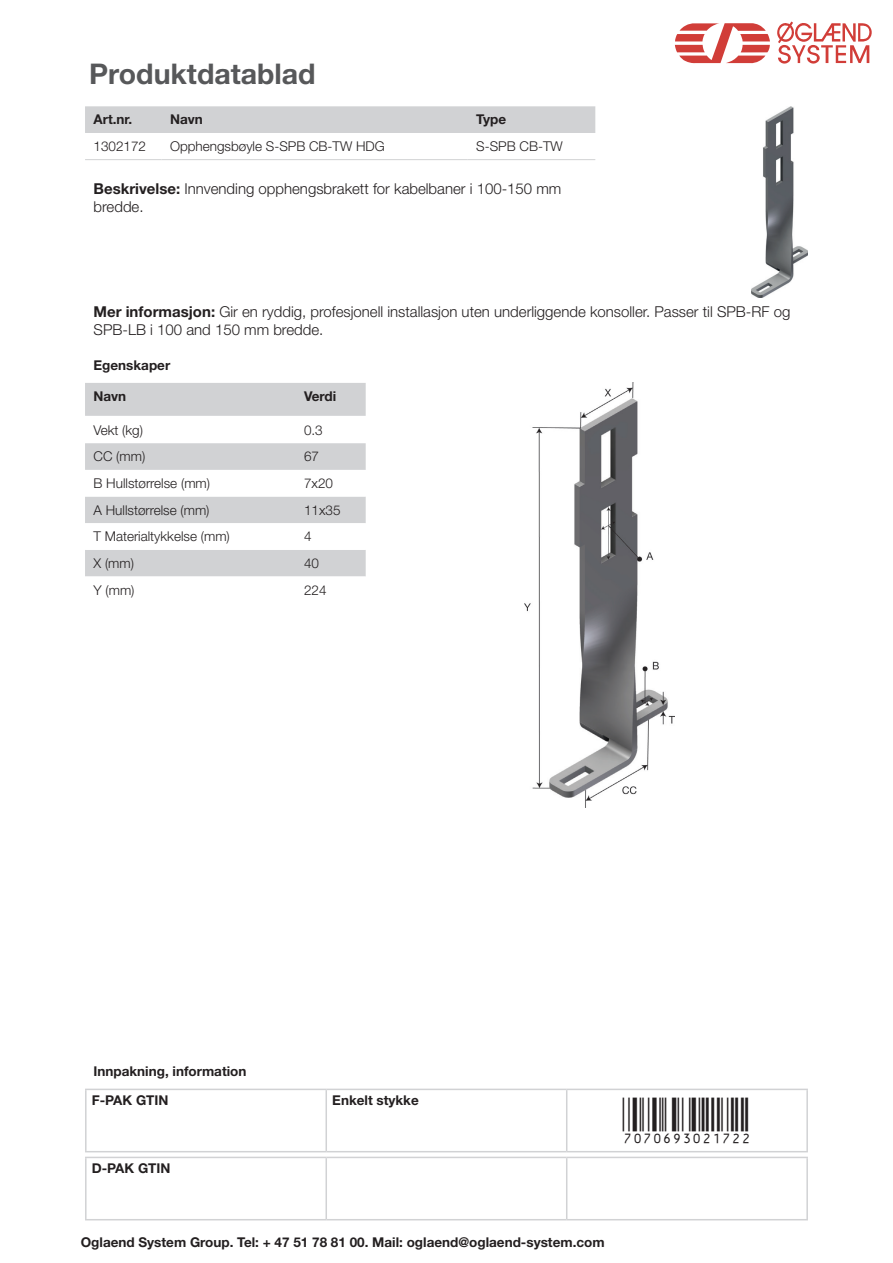
<style>
.page{position:relative;width:893px;height:1263px;background:#fff}
.page>*{position:absolute;margin:0;border:0;box-sizing:border-box;transform-origin:0 0}
.t1{font:45px "Viisas EAN Matala";color:#231f20}
.t2{font:700 28.5px "Helvetica Neue LT Std";color:#57585a}
.t3{font:300 15px/18px "Helvetica Neue LT Std";color:#231f20}
.t4{font:700 13.5px/29.1px "Helvetica Neue LT Std";color:#231f20}
.t5{font:300 13.5px "Helvetica Neue LT Std";color:#231f20}
.s1{font-weight:700}
</style>
<div class="page">
<svg style="left:675px;top:23px;width:95px;height:40px"></svg>
<svg style="left:777px;top:21px;width:95px;height:43px"></svg>
<div style="left:85px;top:106px;width:510px;height:27px;background:#d1d2d4"></div>
<hr style="left:85px;top:159px;width:77px;height:1px;background:#d1d2d4">
<hr style="left:162px;top:159px;width:306px;height:1px;background:#d1d2d4">
<hr style="left:468px;top:159px;width:127px;height:1px;background:#d1d2d4">
<img style="left:752px;top:107px;width:56px;height:190px">
<img style="left:524px;top:383px;width:150px;height:424px">
<div style="left:85px;top:383px;width:281px;height:33px;background:#d1d2d4"></div>
<svg style="left:85px;top:443px;width:281px;height:134px"></svg>
<hr style="left:85px;top:1089px;width:241px;height:1px;background:#d1d2d4">
<hr style="left:85px;top:1090px;width:2px;height:61px;background:#d1d2d4">
<hr style="left:326px;top:1089px;width:241px;height:1px;background:#d1d2d4">
<hr style="left:325px;top:1090px;width:2px;height:61px;background:#d1d2d4">
<hr style="left:567px;top:1089px;width:241px;height:1px;background:#d1d2d4">
<hr style="left:566px;top:1090px;width:1px;height:61px;background:#d1d2d4">
<hr style="left:806px;top:1090px;width:2px;height:61px;background:#d1d2d4">
<hr style="left:85px;top:1151px;width:241px;height:1px;background:#d1d2d4">
<hr style="left:326px;top:1151px;width:241px;height:1px;background:#d1d2d4">
<hr style="left:567px;top:1151px;width:241px;height:1px;background:#d1d2d4">
<hr style="left:85px;top:1157px;width:241px;height:1px;background:#d1d2d4">
<hr style="left:85px;top:1158px;width:2px;height:61px;background:#d1d2d4">
<hr style="left:326px;top:1157px;width:241px;height:1px;background:#d1d2d4">
<hr style="left:325px;top:1158px;width:2px;height:61px;background:#d1d2d4">
<hr style="left:567px;top:1157px;width:241px;height:1px;background:#d1d2d4">
<hr style="left:566px;top:1158px;width:1px;height:61px;background:#d1d2d4">
<hr style="left:806px;top:1158px;width:2px;height:61px;background:#d1d2d4">
<hr style="left:85px;top:1219px;width:241px;height:1px;background:#d1d2d4">
<hr style="left:326px;top:1219px;width:241px;height:1px;background:#d1d2d4">
<hr style="left:567px;top:1219px;width:241px;height:1px;background:#d1d2d4">
<h2 class="t2" style="left:89px;top:56px;width:228px">Produktdatablad</h2>
<p class="t4" style="left:94px;top:105px;width:40px">Art.nr.</p>
<p class="t4" style="left:170px;top:105px;width:34px">Navn</p>
<p class="t4" style="left:476px;top:105px;width:32px">Type</p>
<p class="t5" style="left:94px;top:138px;width:54px">1302172</p>
<p class="t5" style="left:170px;top:138px;width:216px">Opphengsbøyle S-SPB CB-TW HDG</p>
<p class="t5" style="left:476px;top:138px;width:88px">S-SPB CB-TW</p>
<p class="t3" style="left:94px;top:179px;width:469px"><span class="s1">Beskrivelse:</span> Innvending opphengsbrakett for kabelbaner i 100-150 mm bredde.</p>
<p class="t3" style="left:94px;top:302px;width:698px"><span class="s1">Mer informasjon:</span> Gir en ryddig, profesjonell installasjon uten underliggende konsoller. Passer til SPB-RF og<br>SPB-LB i 100 and 150 mm bredde.</p>
<p class="t4" style="left:94px;top:350px;width:78px">Egenskaper</p>
<p class="t4" style="left:94px;top:381px;width:34px">Navn</p>
<p class="t4" style="left:304px;top:381px;width:34px">Verdi</p>
<p class="t5" style="left:94px;top:422px;width:51px">Vekt (kg)</p>
<p class="t5" style="left:304px;top:422px;width:20px">0.3</p>
<p class="t5" style="left:94px;top:448px;width:53px">CC (mm)</p>
<p class="t5" style="left:304px;top:448px;width:17px">67</p>
<p class="t5" style="left:94px;top:475px;width:118px">B Hullstørrelse (mm)</p>
<p class="t5" style="left:304px;top:475px;width:31px">7x20</p>
<p class="t5" style="left:94px;top:502px;width:118px">A Hullstørrelse (mm)</p>
<p class="t5" style="left:304px;top:502px;width:38px">11x35</p>
<p class="t5" style="left:94px;top:528px;width:138px">T Materialtykkelse (mm)</p>
<p class="t5" style="left:304px;top:528px;width:9px">4</p>
<p class="t5" style="left:94px;top:555px;width:42px">X (mm)</p>
<p class="t5" style="left:304px;top:555px;width:17px">40</p>
<p class="t5" style="left:94px;top:582px;width:42px">Y (mm)</p>
<p class="t5" style="left:304px;top:582px;width:24px">224</p>
<p class="t4" style="left:92px;top:1056px;width:156px">Innpakning, information<br>F-PAK GTIN</p>
<p class="t4" style="left:92px;top:1153px;width:80px">D-PAK GTIN</p>
<p class="t4" style="left:332px;top:1085px;width:88px">Enkelt stykke</p>
<h1 class="t1" style="left:623px;top:1097px;width:130px">7070693021722</h1>
<p class="t4" style="left:81px;top:1227px;width:525px">Oglaend System Group. Tel: + 47 51 78 81 00. Mail: oglaend@oglaend-system.com</p>
</div>
